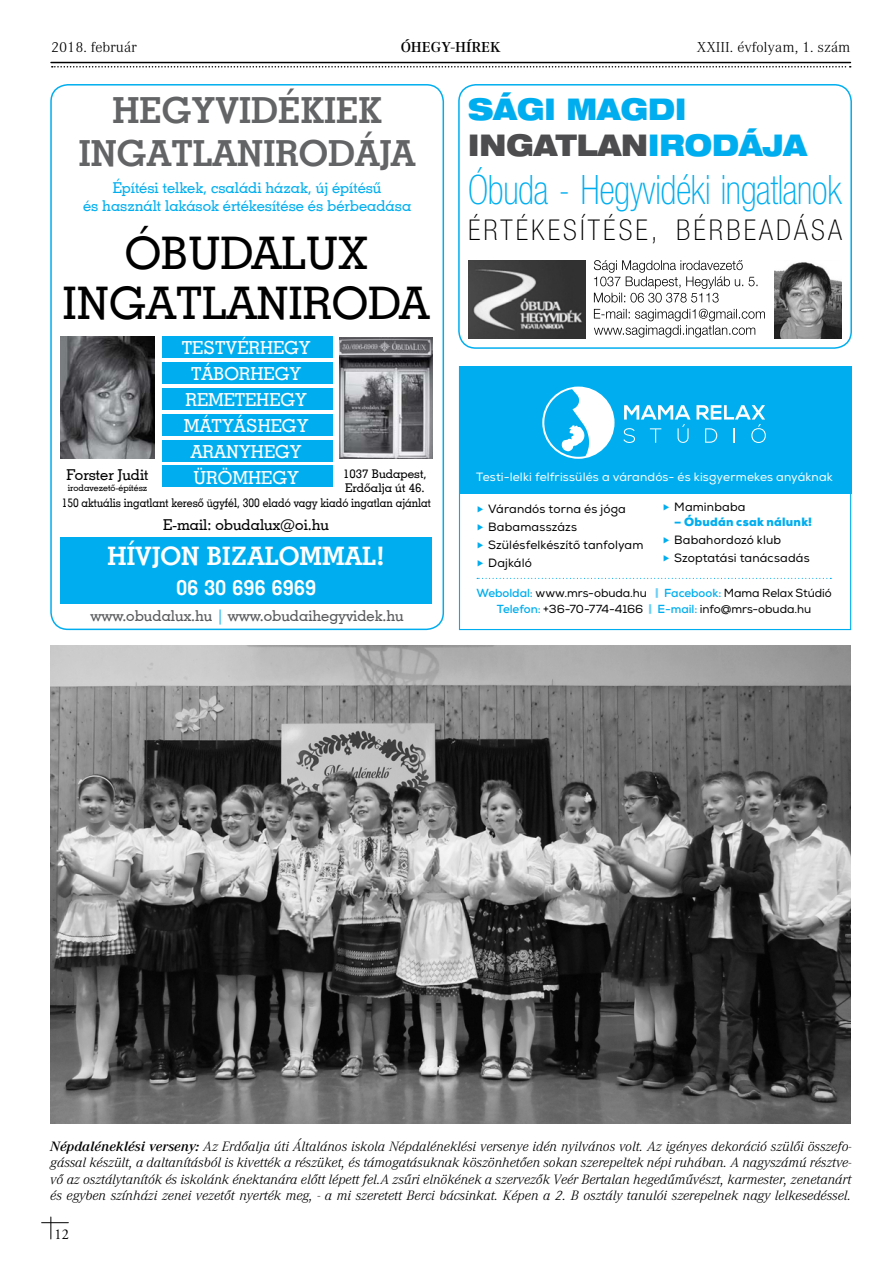
<style>
.page{position:relative;width:893px;height:1263px;background:#fff}
.page>*{position:absolute;margin:0;border:0;box-sizing:border-box;transform-origin:0 0}
.t1{font:45px/49.5px "Geo Slab 703 Md HU Normal";color:#000;text-align:center}
.t2{font:100 condensed 40.65px "Helvetica Neue LT Pro";letter-spacing:-.01em;color:#00aeef;scale:.92 1}
.t3{font:36px/43.2px "Geo Slab 703 Md HU Bold";color:#636466;text-align:center}
.t4{font:900 expanded 30px/36px "Helvetica Neue LT Pro";color:#00aeef;scale:.88 1}
.t5{font:100 condensed 28.65px "Helvetica Neue LT Pro";letter-spacing:.11em;color:#000}
.t6{font:25.5px "Geo Slab 703 Md HU Bold";color:#fff}
.t7{font:21px "Geo Slab 703 Md HU Bold";color:#fff}
.t8{font:18px/25.8px "Geo Slab 703 Md HU Normal";color:#fff;text-align:center}
.t9{font:15px/18px "Geo Slab 703 Md HU Normal";color:#00aeef;text-align:center}
.t10{font:15px "Geo Slab 703 Md HU Normal";color:#58595b}
.t11{font:15px "Corporate Light Gs Plain";color:#000;scale:1.05 1}
.t12{font:15px "Geo Slab 703 Md HU Normal";color:#000}
.t13{font:700 15px "Corporate Light Gs";color:#000;scale:1.05 1}
.t14{font:15px "Adobe Garamond Pro";color:#000;scale:.95 1}
.t15{font:italic 14.1px/16.5px "Corporate Light Gs";color:#000;text-align:justify;scale:1.05 1}
.t16{font:12px/18px "Nexa";letter-spacing:.01em;color:#000}
.t17{font:12px "Geo Slab 703 Md HU Normal";color:#000;scale:.9 1}
.t18{font:12px "Nexa";letter-spacing:.015em;color:#fff}
.t19{font:12px/14.4px "Geo Slab 703 Md HU Normal";color:#000}
.t20{font:900 12px "Nexa";letter-spacing:.015em;color:#00aeef}
.t21{font:11.7px/16.2px "Nexa";letter-spacing:-.005em;color:#000;text-align:center}
.t22{font:9px "Geo Slab 703 Md HU Normal";color:#000}
.s1{color:#4d4d4f}
.s2{font-weight:700;color:#00aeef}
.s3{font-weight:900;color:#6dcff6}
.s4{color:#00aeef}
.s5{font-family:"Corporate Gs";font-weight:700}
</style>
<div class="page">
<svg style="left:52px;top:66px;width:799px;height:2px"></svg>
<hr style="left:51px;top:62px;width:799px;height:1px;background:#000">
<svg style="left:42px;top:1217px;width:26px;height:22px"></svg>
<img style="left:50px;top:645px;width:800px;height:479px">
<div style="left:50px;top:84px;width:394px;height:546px;border:2px solid #00aeef;border-radius:17px"></div>
<div style="left:60px;top:538px;width:372px;height:66px;background:#00aeef"></div>
<div style="left:162px;top:363px;width:171px;height:21px;background:#00aeef"></div>
<div style="left:162px;top:389px;width:171px;height:21px;background:#00aeef"></div>
<div style="left:162px;top:414px;width:171px;height:22px;background:#00aeef"></div>
<div style="left:162px;top:337px;width:171px;height:21px;background:#00aeef"></div>
<svg style="left:60px;top:337px;width:95px;height:121px;background:#606164"></svg>
<svg style="left:340px;top:337px;width:92px;height:121px;background:#7e7e82"></svg>
<div style="left:162px;top:440px;width:170px;height:21px;background:#00aeef"></div>
<div style="left:162px;top:466px;width:171px;height:21px;background:#00aeef"></div>
<div style="left:459px;top:366px;width:392px;height:127px;background:#00aeef"></div>
<svg style="left:477px;top:578px;width:354px;height:1px"></svg>
<svg style="left:623px;top:405px;width:143px;height:38px"></svg>
<svg style="left:542px;top:387px;width:73px;height:72px"></svg>
<div style="left:459px;top:366px;width:392px;height:264px;border:1px solid #00aeef"></div>
<div style="left:458px;top:84px;width:394px;height:265px;border:2px solid #00aeef;border-radius:17px"></div>
<svg style="left:774px;top:262px;width:68px;height:77px;background:#797979"></svg>
<svg style="left:594px;top:260px;width:163px;height:43px"></svg>
<svg style="left:594px;top:309px;width:171px;height:28px"></svg>
<img style="left:468px;top:260px;width:118px;height:79px">
<p class="t11" style="left:51px;top:41px;width:83px">2018. február</p>
<p class="t13" style="left:401px;top:42px;width:97px">ÓHEGY-HÍREK</p>
<p class="t11" style="left:697px;top:41px;width:148px">XXIII. évfolyam, 1. szám</p>
<h3 class="t3" style="left:79px;top:92px;width:338px">HEGYVIDÉKIEK<br>INGATLANIRODÁJA</h3>
<p class="t9" style="left:83px;top:180px;width:330px">Építési telkek, családi házak, új építésû<br>és használt lakások értékesítése és bérbeadása</p>
<h3 class="t4" style="left:468px;top:94px;width:386px">SÁGI MAGDI<br><span class="s1">INGATLAN</span>IRODÁJA</h3>
<h2 class="t2" style="left:468px;top:175px;width:408px">Óbuda - Hegyvidéki ingatlanok</h2>
<h3 class="t5" style="left:468px;top:220px;width:375px">ÉRTÉKESÍTÉSE, BÉRBEADÁSA</h3>
<h1 class="t1" style="left:63px;top:233px;width:368px">ÓBUDALUX<br>INGATLANIRODA</h1>
<p class="t8" style="left:182px;top:337px;width:131px">TESTVÉRHEGY<br>TÁBORHEGY<br>REMETEHEGY<br>MÁTYÁSHEGY<br>ARANYHEGY<br>ÜRÖMHEGY</p>
<p class="t17" style="left:62px;top:498px;width:412px">150 aktuális ingatlant keresô ügyfél, 300 eladó vagy kiadó ingatlan ajánlat</p>
<p class="t12" style="left:163px;top:519px;width:167px">E-mail: obudalux@oi.hu</p>
<p class="t19" style="left:343px;top:468px;width:85px">1037 Budapest,<br>Erdôalja út 46.</p>
<p class="t18" style="left:476px;top:472px;width:358px">Testi-lelki felfrissülés a várandós- és kisgyermekes anyáknak</p>
<p class="t16" style="left:488px;top:502px;width:157px">Várandós torna és jóga<br>Babamasszázs<br>Szülésfelkészítő tanfolyam<br>Dajkáló</p>
<p class="t16" style="left:674px;top:500px;width:73px">Maminbaba</p>
<p class="t12" style="left:66px;top:469px;width:84px">Forster Judit</p>
<p class="t22" style="left:68px;top:484px;width:81px">irodavezetô-építész</p>
<p class="t20" style="left:674px;top:515px;width:139px">– Óbudán csak nálunk!</p>
<p class="t16" style="left:674px;top:533px;width:137px">Babahordozó klub<br>Szoptatási tanácsadás</p>
<p class="t21" style="left:476px;top:586px;width:357px"><span class="s2">Weboldal:</span> www.mrs-obuda.hu <span class="s3">|</span> <span class="s2">Facebook:</span> Mama Relax Stúdió<br><span class="s2">Telefon:</span> +36-70-774-4166 <span class="s3">|</span> <span class="s2">E-mail:</span> info@mrs-obuda.hu</p>
<h3 class="t6" style="left:108px;top:546px;width:279px">HÍVJON BIZALOMMAL!</h3>
<h3 class="t7" style="left:176px;top:579px;width:142px">06 30 696 6969</h3>
<p class="t10" style="left:90px;top:610px;width:315px">www.obudalux.hu <span class="s4">|</span> www.obudaihegyvidek.hu</p>
<p class="t15" style="left:50px;top:1138px;width:764px"><span class="s5">Népdaléneklési verseny:</span> Az Erdôalja úti Általános iskola Népdaléneklési versenye idén nyilvános volt. Az igényes dekoráció szülôi összefo&shy;gással készült, a daltanításból is kivették a részüket, és támogatásuknak köszönhetôen sokan szerepeltek népi ruhában. A nagyszámú résztve&shy;vô az osztálytanítók és iskolánk énektanára elôtt lépett fel.A zsûri elnökének a szervezôk Veér Bertalan hegedûmûvészt, karmester, zenetanárt és egyben színházi zenei vezetôt nyerték meg, - a mi szeretett Berci bácsinkat. Képen a 2. B osztály tanulói szerepelnek nagy lelkesedéssel.</p>
<p class="t14" style="left:55px;top:1228px;width:16px">12</p>
</div>
